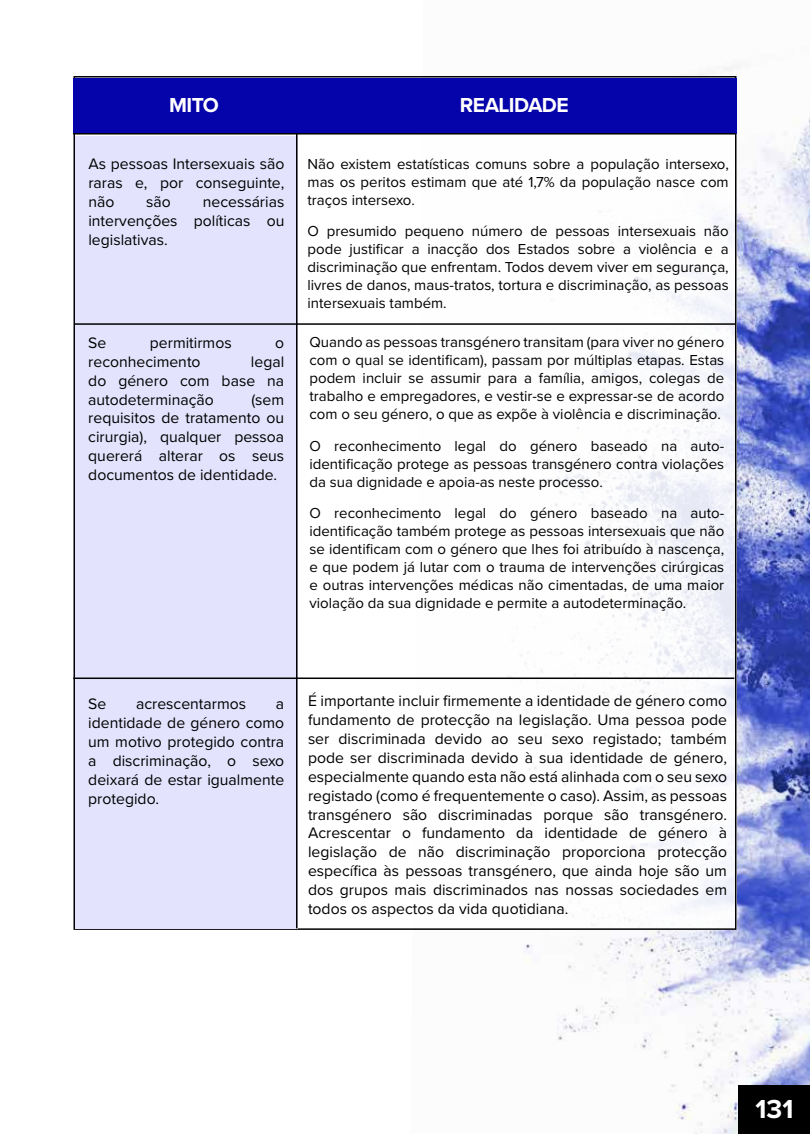
<style>
.page{position:relative;width:810px;height:1134px;background:#fff}
.page>*{position:absolute;margin:0;border:0;box-sizing:border-box;transform-origin:0 0}
.t1{font:700 27px "Proxima Nova";color:#fff}
.t2{font:700 21px "Proxima Nova";letter-spacing:-.025em;color:#fff}
.t3{font:15.75px/18.9px "Proxima Nova";color:#000;text-align:justify}
.t4{font:15px/18px "Proxima Nova";color:#000;text-align:justify}
</style>
<div class="page">
<img style="left:524px;top:68px;width:286px;height:1066px">
<div style="left:298px;top:135px;width:439px;height:795px;background:#fff"></div>
<div style="left:75px;top:136px;width:223px;height:792px;background:#e3e3fd"></div>
<hr style="left:74px;top:323px;width:661px;height:2px;background:#000">
<hr style="left:73px;top:678px;width:661px;height:1px;background:#000">
<div style="left:73px;top:78px;width:663px;height:55px;background:#0504aa"></div>
<hr style="left:296px;top:133px;width:2px;height:795px;background:#000">
<hr style="left:73px;top:133px;width:662px;height:2px;background:#000">
<div style="left:738px;top:1085px;width:72px;height:49px;background:#000"></div>
<h2 class="t2" style="left:169px;top:89px;width:51px">MITO</h2>
<h2 class="t2" style="left:460px;top:89px;width:110px">REALIDADE</h2>
<p class="t3" style="left:88px;top:154px;width:197px">As pessoas Intersexuais são raras e, por conseguinte, não</p>
<p class="t3" style="left:88px;top:192px;width:197px;text-indent:114px">necessárias intervenções políticas ou legislativas.</p>
<p class="t3" style="left:146px;top:192px;width:26px">são</p>
<p class="t3" style="left:88px;top:332px;width:20px">Se</p>
<p class="t3" style="left:150px;top:332px;width:83px">permitirmos</p>
<p class="t3" style="left:275px;top:332px;width:11px">o</p>
<p class="t3" style="left:88px;top:351px;width:114px">reconhecimento</p>
<p class="t3" style="left:88px;top:351px;width:197px;text-indent:163px">legal do género com base na autodeterminação</p>
<p class="t3" style="left:88px;top:389px;width:197px;text-indent:163px">(sem requisitos de tratamento ou cirurgia), qualquer pessoa quererá alterar os seus documentos de identidade.</p>
<p class="t4" style="left:308px;top:154px;width:423px">Não existem estatísticas comuns sobre a população intersexo, mas os peritos estimam que até 1,7% da população nasce com traços intersexo.</p>
<p class="t4" style="left:308px;top:222px;width:423px">O presumido pequeno número de pessoas intersexuais não pode justificar a inacção dos Estados sobre a violência e a discriminação que enfrentam. Todos devem viver em segurança, livres de danos, maus-tratos, tortura e discriminação, as pessoas intersexuais também.</p>
<p class="t4" style="left:310px;top:333px;width:416px">Quando as pessoas transgénero transitam (para viver no género com o qual se identificam), passam por múltiplas etapas. Estas podem incluir se assumir para a família, amigos, colegas de trabalho e empregadores, e vestir-se e expressar-se de acordo com o seu género, o que as expõe à violência e discriminação.</p>
<p class="t4" style="left:310px;top:436px;width:416px">O reconhecimento legal do género baseado na auto&shy;identificação protege as pessoas transgénero contra violações da sua dignidade e apoia-as neste processo.</p>
<p class="t4" style="left:310px;top:504px;width:416px">O reconhecimento legal do género baseado na auto&shy;identificação também protege as pessoas intersexuais que não se identificam com o género que lhes foi atribuído à nascença, e que podem já lutar com o trauma de intervenções cirúrgicas e outras intervenções médicas não cimentadas, de uma maior violação da sua dignidade e permite a autodeterminação.</p>
<p class="t3" style="left:88px;top:694px;width:20px">Se</p>
<p class="t3" style="left:136px;top:694px;width:112px">acrescentarmos</p>
<p class="t3" style="left:88px;top:694px;width:197px;text-indent:188px">a identidade de género como um motivo protegido contra a discriminação, o sexo deixará de estar igualmente protegido.</p>
<p class="t3" style="left:308px;top:691px;width:421px">É importante incluir firmemente a identidade de género como fundamento de protecção na legislação. Uma pessoa pode ser discriminada devido ao seu sexo registado; também pode ser discriminada devido à sua identidade de género, especialmente quando esta não está alinhada com o seu sexo registado (como é frequentemente o caso). Assim, as pessoas transgénero são discriminadas porque são transgénero.<br>Acrescentar o fundamento da identidade de género à legislação de não discriminação proporciona protecção específica às pessoas transgénero, que ainda hoje são um dos grupos mais discriminados nas nossas sociedades em todos os aspectos da vida quotidiana.</p>
<h1 class="t1" style="left:755px;top:1089px;width:40px">131</h1>
</div>
